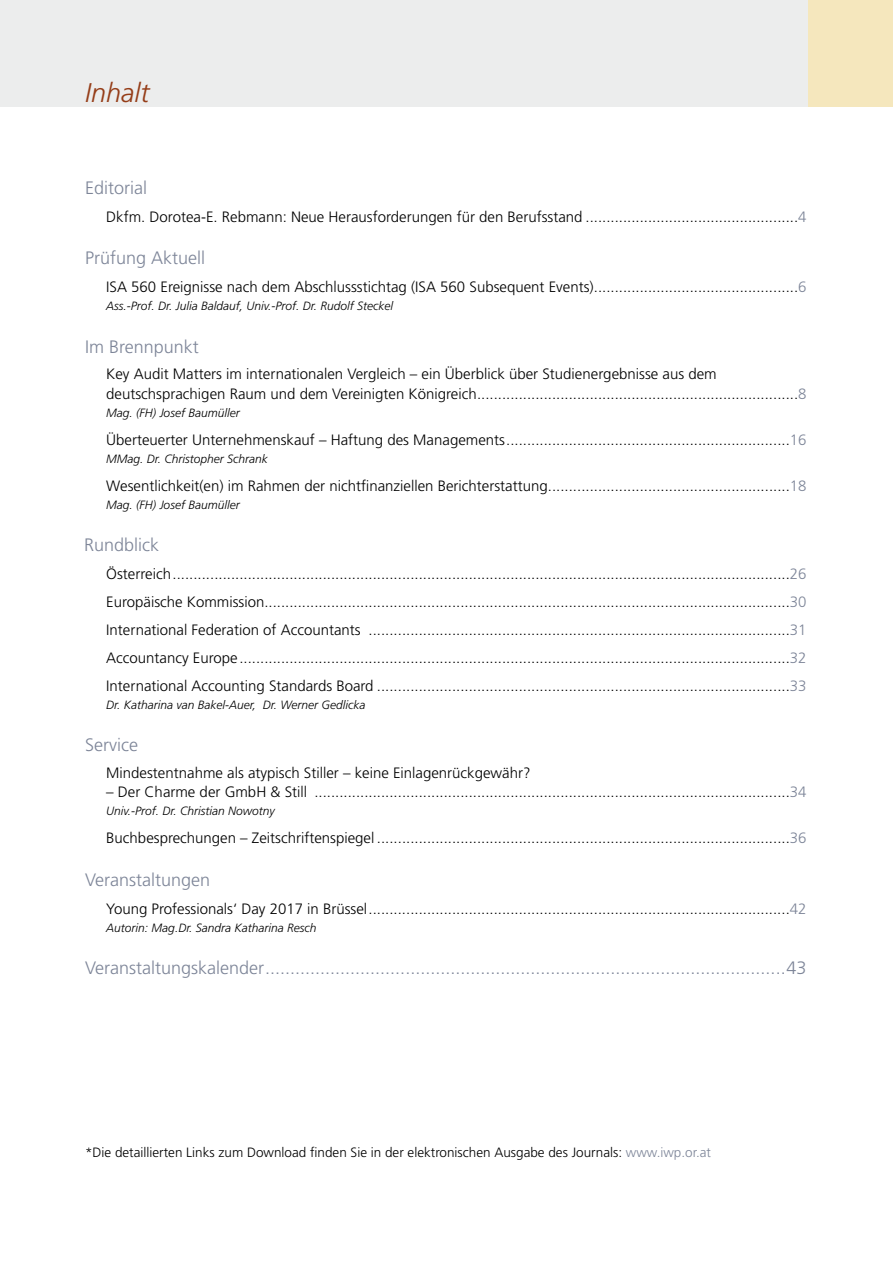
<style>
.page{position:relative;width:893px;height:1263px;background:#fff}
.page>*{position:absolute;margin:0;border:0;box-sizing:border-box;transform-origin:0 0}
.t1{font:italic 300 27px "Frutiger";color:#953d18}
.t2{font:300 18px "Frutiger";color:#7d8598}
.t3{font:300 15px/28px "Frutiger";color:#000}
.t4{font:300 13.5px "Frutiger";color:#000}
.t5{font:italic 300 12px "Frutiger";color:#000}
.s1{color:#7d8598}
</style>
<div class="page">
<div style="left:0;top:0;width:893px;height:106px;background:#eceded"></div>
<div style="left:808px;top:0;width:85px;height:106px;background:#f5e7bd"></div>
<h1 class="t1" style="left:85px;top:77px;width:66px">Inhalt</h1>
<p class="t2" style="left:85px;top:178px;width:63px">Editorial</p>
<p class="t3" style="left:106px;top:203px;width:702px">Dkfm. Dorotea-E. Rebmann: Neue Herausforderungen für den Berufsstand ...................................................<span class="s1">4</span></p>
<p class="t2" style="left:85px;top:248px;width:122px">Prüfung Aktuell</p>
<p class="t3" style="left:106px;top:273px;width:702px">ISA 560 Ereignisse nach dem Abschlussstichtag (ISA 560 Subsequent Events).................................................<span class="s1">6</span></p>
<p class="t5" style="left:106px;top:299px;width:288px">Ass.-Prof. Dr. Julia Baldauf, Univ.-Prof. Dr. Rudolf Steckel</p>
<p class="t2" style="left:85px;top:336px;width:115px">Im Brennpunkt</p>
<p class="t3" style="left:106px;top:364px;width:702px;line-height:19.5px">Key Audit Matters im internationalen Vergleich – ein Überblick über Studienergebnisse aus dem deutschsprachigen Raum und dem Vereinigten Königreich.............................................................................<span class="s1">8</span></p>
<p class="t5" style="left:106px;top:406px;width:135px">Mag. (FH) Josef Baumüller</p>
<p class="t3" style="left:106px;top:425px;width:702px">Überteuerter Unternehmenskauf – Haftung des Managements....................................................................<span class="s1">16</span></p>
<p class="t5" style="left:106px;top:452px;width:163px">MMag. Dr. Christopher Schrank</p>
<p class="t3" style="left:106px;top:471px;width:702px">Wesentlichkeit(en) im Rahmen der nichtfinanziellen Berichterstattung..........................................................<span class="s1">18</span></p>
<p class="t5" style="left:106px;top:498px;width:135px">Mag. (FH) Josef Baumüller</p>
<p class="t2" style="left:84px;top:535px;width:77px">Rundblick</p>
<p class="t3" style="left:106px;top:560px;width:702px;text-align:justify">Österreich....................................................................................................................................................<span class="s1">26<br></span>Europäische Kommission..............................................................................................................................<span class="s1">30<br></span>International Federation of Accountants .....................................................................................................<span class="s1">31<br></span>Accountancy Europe....................................................................................................................................<span class="s1">32<br></span>International Accounting Standards Board ...................................................................................................<span class="s1">33</span></p>
<p class="t5" style="left:106px;top:698px;width:261px">Dr. Katharina van Bakel-Auer, Dr. Werner Gedlicka</p>
<p class="t2" style="left:85px;top:735px;width:54px">Service</p>
<p class="t3" style="left:106px;top:758px;width:426px">Mindestentnahme als atypisch Stiller – keine Einlagenrückgewähr?</p>
<p class="t3" style="left:106px;top:778px;width:702px">– Der Charme der GmbH &amp; Still ..................................................................................................................<span class="s1">34</span></p>
<p class="t5" style="left:106px;top:804px;width:170px">Univ.-Prof. Dr. Christian Nowotny</p>
<p class="t3" style="left:106px;top:824px;width:702px">Buchbesprechungen – Zeitschriftenspiegel ...................................................................................................<span class="s1">36</span></p>
<p class="t2" style="left:85px;top:869px;width:127px">Veranstaltungen</p>
<p class="t3" style="left:106px;top:894px;width:702px">Young Professionals‘ Day 2017 in Brüssel.....................................................................................................<span class="s1">42</span></p>
<p class="t5" style="left:106px;top:920px;width:212px">Autorin: Mag.Dr. Sandra Katharina Resch</p>
<p class="t2" style="left:85px;top:957px;width:723px">Veranstaltungskalender........................................................................................................43</p>
<p class="t4" style="left:85px;top:1144px;width:627px">*Die detaillierten Links zum Download finden Sie in der elektronischen Ausgabe des Journals: <span class="s1">www.iwp.or.at</span></p>
</div>
